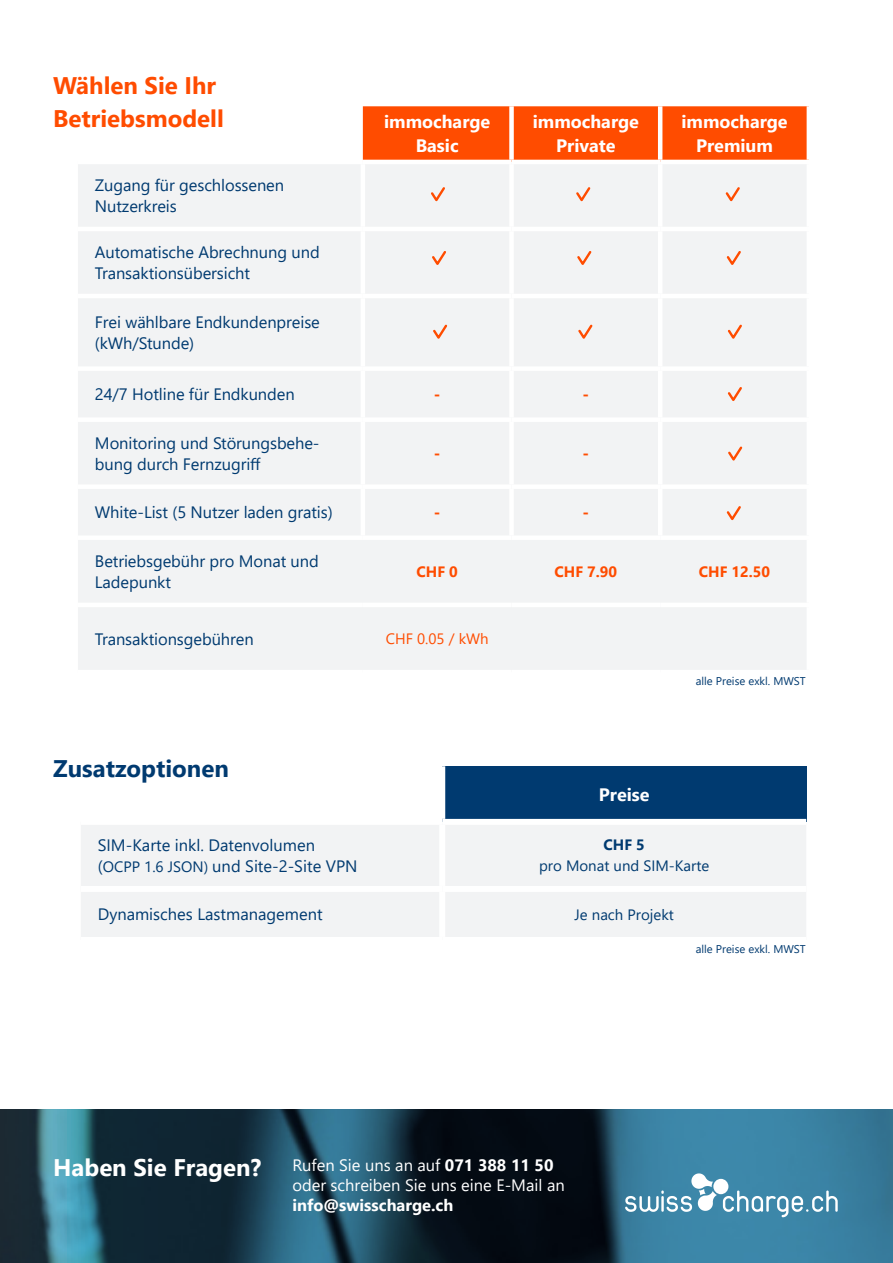
<style>
.page{position:relative;width:893px;height:1263px;background:#fff}
.page>*{position:absolute;margin:0;border:0;box-sizing:border-box;transform-origin:0 0}
.t1{font:700 24px/33px "Segoe UI";color:#ff4c00}
.t2{font:700 24px "Segoe UI";color:#fff}
.t3{font:700 24px "Segoe UI";color:#003a70}
.t4{font:700 18px/24px "Segoe UI";color:#fff;text-align:center}
.t5{font:16.5px/21px "Segoe UI";letter-spacing:-.005em;color:#003a70}
.t6{font:16.5px/19.8px "Segoe UI";color:#fff}
.t7{font:700 16.5px "Segoe UI";color:#ff4c00}
.t8{font:15px "Segoe UI";color:#003a70}
.t9{font:700 15px "Segoe UI";color:#ff4c00}
.t10{font:15px "Segoe UI";color:#ff4c00}
.t11{font:700 15px "Segoe UI";color:#003a70}
.t12{font:11.25px "Segoe UI";color:#003a70}
.s1{font-size:15px}
.s2{font-weight:700}
</style>
<div class="page">
<svg style="left:0;top:1110px;width:893px;height:153px;background:#20495d"></svg>
<div style="left:363px;top:106px;width:444px;height:54px;background:#ff4c00"></div>
<div style="left:78px;top:164px;width:728px;height:506px;background:#f2f3f4"></div>
<hr style="left:361px;top:164px;width:4px;height:63px;background:#fff">
<div style="left:509px;top:164px;width:5px;height:63px;background:#fff"></div>
<hr style="left:658px;top:164px;width:4px;height:63px;background:#fff">
<hr style="left:78px;top:227px;width:285px;height:4px;background:#fff">
<hr style="left:363px;top:227px;width:148px;height:4px;background:#fff">
<hr style="left:361px;top:231px;width:4px;height:63px;background:#fff">
<hr style="left:511px;top:227px;width:149px;height:4px;background:#fff">
<div style="left:509px;top:231px;width:5px;height:63px;background:#fff"></div>
<hr style="left:660px;top:227px;width:151px;height:4px;background:#fff">
<hr style="left:658px;top:231px;width:4px;height:63px;background:#fff">
<hr style="left:78px;top:294px;width:285px;height:4px;background:#fff">
<hr style="left:363px;top:294px;width:148px;height:4px;background:#fff">
<hr style="left:361px;top:298px;width:4px;height:68px;background:#fff">
<hr style="left:511px;top:294px;width:149px;height:4px;background:#fff">
<div style="left:509px;top:298px;width:5px;height:68px;background:#fff"></div>
<hr style="left:660px;top:294px;width:151px;height:4px;background:#fff">
<hr style="left:658px;top:298px;width:4px;height:68px;background:#fff">
<div style="left:78px;top:366px;width:285px;height:5px;background:#fff"></div>
<div style="left:363px;top:366px;width:148px;height:5px;background:#fff"></div>
<hr style="left:361px;top:371px;width:4px;height:46px;background:#fff">
<div style="left:511px;top:366px;width:149px;height:5px;background:#fff"></div>
<div style="left:509px;top:371px;width:5px;height:46px;background:#fff"></div>
<div style="left:660px;top:366px;width:151px;height:5px;background:#fff"></div>
<hr style="left:658px;top:371px;width:4px;height:46px;background:#fff">
<div style="left:78px;top:417px;width:285px;height:5px;background:#fff"></div>
<div style="left:363px;top:417px;width:148px;height:5px;background:#fff"></div>
<hr style="left:361px;top:422px;width:4px;height:62px;background:#fff">
<div style="left:511px;top:417px;width:149px;height:5px;background:#fff"></div>
<div style="left:509px;top:422px;width:5px;height:62px;background:#fff"></div>
<div style="left:660px;top:417px;width:151px;height:5px;background:#fff"></div>
<hr style="left:658px;top:422px;width:4px;height:62px;background:#fff">
<div style="left:78px;top:484px;width:285px;height:5px;background:#fff"></div>
<div style="left:363px;top:484px;width:148px;height:5px;background:#fff"></div>
<hr style="left:361px;top:489px;width:4px;height:46px;background:#fff">
<div style="left:511px;top:484px;width:149px;height:5px;background:#fff"></div>
<div style="left:509px;top:489px;width:5px;height:46px;background:#fff"></div>
<div style="left:660px;top:484px;width:151px;height:5px;background:#fff"></div>
<hr style="left:658px;top:489px;width:4px;height:46px;background:#fff">
<hr style="left:78px;top:603px;width:285px;height:4px;background:#fff">
<hr style="left:363px;top:603px;width:148px;height:4px;background:#fff">
<hr style="left:511px;top:603px;width:149px;height:4px;background:#fff">
<hr style="left:660px;top:603px;width:151px;height:4px;background:#fff">
<div style="left:509px;top:106px;width:5px;height:54px;background:#fff"></div>
<hr style="left:658px;top:106px;width:4px;height:54px;background:#fff">
<div style="left:78px;top:535px;width:285px;height:5px;background:#fff"></div>
<div style="left:363px;top:535px;width:148px;height:5px;background:#fff"></div>
<div style="left:511px;top:535px;width:149px;height:5px;background:#fff"></div>
<div style="left:660px;top:535px;width:151px;height:5px;background:#fff"></div>
<svg style="left:723px;top:1190px;width:115px;height:27px;background:#68a1bb"></svg>
<svg style="left:625px;top:1173px;width:92px;height:39px"></svg>
<div style="left:713px;top:1179px;width:15px;height:15px;background:#fff;border-radius:50%"></div>
<svg style="left:429px;top:185px;width:18px;height:19px"></svg>
<svg style="left:430px;top:249px;width:18px;height:19px"></svg>
<svg style="left:431px;top:322px;width:18px;height:20px"></svg>
<svg style="left:574px;top:185px;width:18px;height:19px"></svg>
<svg style="left:575px;top:249px;width:18px;height:19px"></svg>
<svg style="left:576px;top:322px;width:19px;height:20px"></svg>
<svg style="left:724px;top:185px;width:18px;height:19px"></svg>
<svg style="left:725px;top:249px;width:18px;height:19px"></svg>
<svg style="left:726px;top:322px;width:18px;height:20px"></svg>
<svg style="left:726px;top:385px;width:18px;height:19px"></svg>
<svg style="left:726px;top:444px;width:18px;height:20px"></svg>
<svg style="left:725px;top:504px;width:18px;height:19px"></svg>
<div style="left:442px;top:766px;width:364px;height:56px;background:#003a70"></div>
<div style="left:81px;top:825px;width:725px;height:112px;background:#f2f3f4"></div>
<div style="left:439px;top:825px;width:6px;height:61px;background:#fff"></div>
<div style="left:81px;top:886px;width:361px;height:6px;background:#fff"></div>
<div style="left:442px;top:886px;width:364px;height:6px;background:#fff"></div>
<div style="left:439px;top:892px;width:6px;height:45px;background:#fff"></div>
<div style="left:439px;top:766px;width:6px;height:53px;background:#fff"></div>
<div style="left:442px;top:819px;width:364px;height:6px;background:#fff"></div>
<p class="t1" style="left:53px;top:67px;width:172px">Wählen Sie Ihr<br>Betriebsmodell</p>
<p class="t4" style="left:384px;top:108px;width:108px">immocharge<br>Basic</p>
<p class="t4" style="left:533px;top:108px;width:108px">immocharge</p>
<p class="t4" style="left:556px;top:132px;width:61px">Private</p>
<p class="t5" style="left:95px;top:173px;width:191px">Zugang für geschlossenen</p>
<p class="t5" style="left:95px;top:194px;width:83px">Nutzerkreis</p>
<p class="t5" style="left:95px;top:240px;width:226px">Automatische Abrechnung und<br>Transaktionsübersicht</p>
<p class="t5" style="left:95px;top:310px;width:226px">Frei wählbare Endkundenpreise (kWh/Stunde)</p>
<p class="t5" style="left:95px;top:382px;width:201px">24/7 Hotline für Endkunden</p>
<p class="t7" style="left:434px;top:379px;width:8px">-</p>
<p class="t7" style="left:582px;top:379px;width:8px">-</p>
<p class="t5" style="left:95px;top:431px;width:226px">Monitoring und Störungsbehe&shy;bung durch Fernzugriff</p>
<p class="t7" style="left:434px;top:438px;width:8px">-</p>
<p class="t7" style="left:582px;top:438px;width:8px">-</p>
<p class="t4" style="left:681px;top:108px;width:108px">immocharge</p>
<p class="t4" style="left:696px;top:132px;width:78px">Premium</p>
<p class="t5" style="left:95px;top:500px;width:239px">White-List (5 Nutzer laden gratis)</p>
<p class="t7" style="left:434px;top:497px;width:8px">-</p>
<p class="t7" style="left:582px;top:497px;width:8px">-</p>
<p class="t5" style="left:95px;top:549px;width:225px">Betriebsgebühr pro Monat und<br>Ladepunkt</p>
<p class="t9" style="left:416px;top:557px;width:43px">CHF 0</p>
<p class="t9" style="left:554px;top:557px;width:64px">CHF 7.90</p>
<p class="t9" style="left:699px;top:557px;width:73px">CHF 12.50</p>
<p class="t5" style="left:95px;top:627px;width:160px">Transaktionsgebühren</p>
<p class="t10" style="left:386px;top:624px;width:104px">CHF 0.05 / kWh</p>
<p class="t3" style="left:53px;top:746px;width:177px">Zusatzoptionen</p>
<p class="t5" style="left:98px;top:833px;width:219px">SIM-Karte inkl. Datenvolumen</p>
<p class="t5" style="left:98px;top:854px;width:261px">(<span class="s1">OCPP 1.6 JSON)</span> und Site-2-Site VPN</p>
<p class="t4" style="left:599px;top:781px;width:52px">Preise</p>
<p class="t12" style="left:696px;top:671px;width:112px">alle Preise exkl. MWST</p>
<p class="t11" style="left:603px;top:831px;width:43px">CHF 5</p>
<p class="t8" style="left:539px;top:852px;width:172px">pro Monat und SIM-Karte</p>
<p class="t5" style="left:98px;top:903px;width:226px">Dynamisches Lastmanagement</p>
<p class="t8" style="left:575px;top:900px;width:101px">Je nach Projekt</p>
<p class="t12" style="left:696px;top:939px;width:112px">alle Preise exkl. MWST</p>
<p class="t2" style="left:53px;top:1144px;width:210px">Haben Sie Fragen?</p>
<p class="t6" style="left:292px;top:1154px;width:263px">Rufen Sie uns an auf <span class="s2">071 388 11 50</span></p>
<p class="t6" style="left:292px;top:1174px;width:274px">oder schreiben Sie uns eine E-Mail an <span class="s2">info@swisscharge.ch</span></p>
</div>
